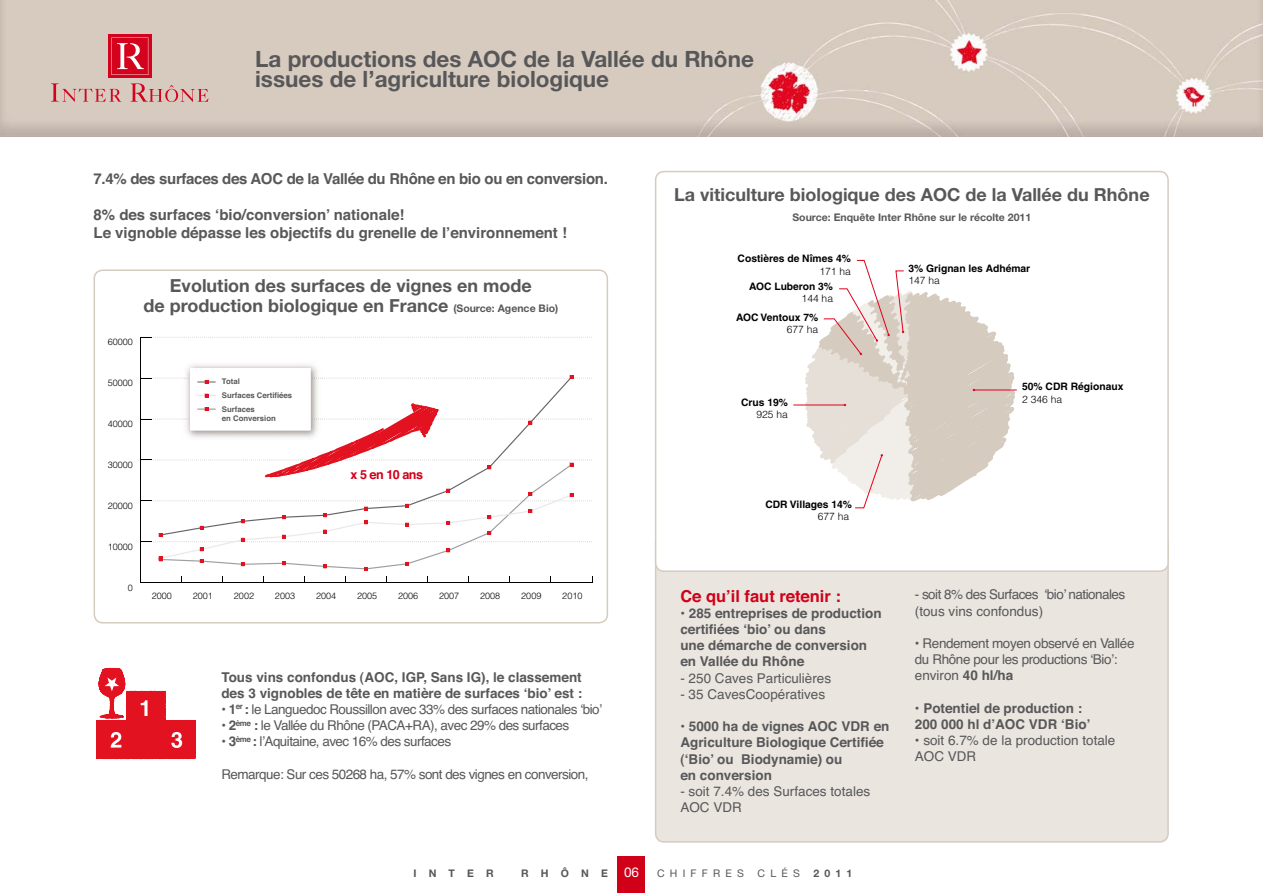
<style>
.page{position:relative;width:1263px;height:893px;background:#fff}
.page>*{position:absolute;margin:0;border:0;box-sizing:border-box;transform-origin:0 0}
.t1{font:700 22.5px/20px "Helvetica Neue";color:#58585a}
.t2{font:700 18px/20px "Helvetica Neue";color:#58585a;text-align:center}
.t3{font:700 16.5px "Helvetica";color:#d10019}
.t4{font:700 15px/18px "Helvetica";color:#58585a}
.t5{font:700 15px "Helvetica";letter-spacing:-.02em;color:#58585a}
.t6{font:13.5px/16.2px "Helvetica";letter-spacing:-.04em;color:#58585a}
.t7{font:700 13.5px/16.2px "Helvetica";color:#58585a}
.t8{font:13.5px/16.2px "Helvetica";color:#58585a}
.t9{font:700 12.6px "Helvetica";letter-spacing:-.04em;color:#d10019}
.t10{font:700 10.5px "Helvetica Neue";color:#58585a}
.t11{font:10.5px "Helvetica Neue";letter-spacing:.5em;color:#58585a}
.t12{font:700 10.35px/12.3px "Helvetica";color:#000;text-align:right}
.t13{font:300 9px "Helvetica";color:#000}
.t14{font:700 7.8px/9.3px "Helvetica";color:#58585a}
.s1{font-size:10.5px}
.s2{font-weight:700}
.s3{font-weight:300}
.s4{font-weight:400;font-size:13.5px;color:#fff}
</style>
<div class="page">
<div style="left:655px;top:572px;width:514px;height:271px;background:#eae5df"></div>
<div style="left:618px;top:857px;width:27px;height:36px;background:#d10019"></div>
<svg style="left:94px;top:269px;width:514px;height:354px"></svg>
<svg style="left:655px;top:171px;width:514px;height:401px"></svg>
<hr style="left:140px;top:582px;width:452px;height:1px;background:#000">
<hr style="left:140px;top:337px;width:1px;height:246px;background:#000">
<svg style="left:141px;top:577px;width:10px;height:5px"></svg>
<svg style="left:141px;top:337px;width:451px;height:1px"></svg>
<img style="left:182px;top:360px;width:140px;height:15px">
<div style="left:190px;top:368px;width:121px;height:63px;background:#fff"></div>
<svg style="left:141px;top:375px;width:451px;height:196px"></svg>
<hr style="left:793px;top:405px;width:52px;height:1px;background:#e2001a">
<svg style="left:805px;top:260px;width:216px;height:249px"></svg>
<svg style="left:96px;top:668px;width:100px;height:92px"></svg>
<img style="left:0;top:0;width:1263px;height:136px">
<svg style="left:108px;top:34px;width:44px;height:44px"></svg>
<svg style="left:111px;top:38px;width:37px;height:37px"></svg>
<svg style="left:51px;top:83px;width:70px;height:19px"></svg>
<svg style="left:131px;top:83px;width:77px;height:19px"></svg>
<p class="t1" style="left:255px;top:51px;width:500px">La productions des AOC de la Vallée du Rhône issues de l’agriculture biologique</p>
<p class="t5" style="left:94px;top:173px;width:516px">7.4% des surfaces des AOC de la Vallée du Rhône en bio ou en conversion.</p>
<p class="t4" style="left:94px;top:207px;width:475px">8% des surfaces ‘bio/conversion’ nationale!<br>Le vignoble dépasse les objectifs du grenelle de l’environnement !</p>
<p class="t13" style="left:108px;top:339px;width:27px">60000</p>
<p class="t2" style="left:143px;top:277px;width:416px">Evolution des surfaces de vignes en mode<br>de production biologique en France <span class="s1">(Source: Agence Bio)</span></p>
<p class="t13" style="left:108px;top:380px;width:27px">50000</p>
<p class="t13" style="left:108px;top:420px;width:27px">40000</p>
<p class="t14" style="left:222px;top:378px;width:19px">Total</p>
<p class="t14" style="left:222px;top:405px;width:55px">Surfaces<br>en Conversion</p>
<p class="t14" style="left:222px;top:391px;width:72px">Surfaces Certifiées</p>
<p class="t13" style="left:108px;top:461px;width:27px">30000</p>
<p class="t13" style="left:108px;top:502px;width:27px">20000</p>
<p class="t9" style="left:351px;top:469px;width:74px">x 5 en 10 ans</p>
<p class="t13" style="left:108px;top:543px;width:27px">10000</p>
<p class="t13" style="left:128px;top:584px;width:7px">0</p>
<p class="t13" style="left:152px;top:593px;width:22px">2000</p>
<p class="t13" style="left:193px;top:593px;width:22px">2001</p>
<p class="t13" style="left:234px;top:593px;width:22px">2002</p>
<p class="t13" style="left:275px;top:593px;width:22px">2003</p>
<p class="t13" style="left:316px;top:593px;width:22px">2004</p>
<p class="t13" style="left:357px;top:593px;width:22px">2005</p>
<p class="t13" style="left:398px;top:593px;width:22px">2006</p>
<p class="t13" style="left:439px;top:593px;width:22px">2007</p>
<p class="t13" style="left:480px;top:593px;width:22px">2008</p>
<p class="t13" style="left:521px;top:593px;width:22px">2009</p>
<p class="t13" style="left:562px;top:593px;width:22px">2010</p>
<p class="t7" style="left:221px;top:670px;width:362px">Tous vins confondus (AOC, IGP, Sans IG), le classement des 3 vignobles de tête en matière de surfaces ‘bio’ est :</p>
<p class="t6" style="left:221px;top:702px;width:382px"><span class="s2">• 1</span><sup>er</sup> <span class="s2">:</span> le Languedoc Roussillon avec 33% des surfaces nationales ‘bio’</p>
<p class="t6" style="left:221px;top:719px;width:349px"><span class="s2">• 2</span><sup>ème</sup> <span class="s2">:</span> le Vallée du Rhône (PACA+RA), avec 29% des surfaces</p>
<p class="t6" style="left:221px;top:735px;width:231px"><span class="s2">• 3</span><sup>ème</sup> <span class="s2">:</span> l’Aquitaine, avec 16% des surfaces</p>
<p class="t6" style="left:221px;top:767px;width:369px">Remarque: Sur ces 50268 ha, 57% sont des vignes en conversion,</p>
<p class="t2" style="left:674px;top:186px;width:477px">La viticulture biologique des AOC de la Vallée du Rhône</p>
<p class="t10" style="left:792px;top:214px;width:240px">Source: Enquête Inter Rhône sur le récolte 2011</p>
<p class="t12" style="left:738px;top:253px;width:115px">Costières de Nîmes 4%<br><span class="s3">171 ha</span></p>
<p class="t12" style="left:908px;top:263px;width:123px;text-align:left">3% Grignan les Adhémar<br><span class="s3">147 ha</span></p>
<p class="t12" style="left:749px;top:281px;width:86px">AOC Luberon 3%<br><span class="s3">144 ha</span></p>
<p class="t12" style="left:736px;top:312px;width:84px">AOC Ventoux 7%<br><span class="s3">677 ha</span></p>
<p class="t12" style="left:741px;top:397px;width:48px">Crus 19%<br><span class="s3">925 ha</span></p>
<p class="t12" style="left:1022px;top:382px;width:103px;text-align:left">50% CDR Régionaux<br><span class="s3">2 346 ha</span></p>
<p class="t12" style="left:765px;top:499px;width:88px">CDR Villages 14%<br><span class="s3">677 ha</span></p>
<p class="t3" style="left:680px;top:590px;width:162px">Ce qu’il faut retenir :</p>
<p class="t7" style="left:680px;top:606px;width:203px">• 285 entreprises de production certifiées ‘bio’ ou dans<br>une démarche de conversion en Vallée du Rhône</p>
<p class="t8" style="left:680px;top:671px;width:152px">- 250 Caves Particulières</p>
<p class="t8" style="left:680px;top:687px;width:146px">- 35 CavesCoopératives</p>
<p class="t7" style="left:680px;top:720px;width:211px">• 5000 ha de vignes AOC VDR en<br>Agriculture Biologique Certifiée (‘Bio’ ou Biodynamie) ou<br>en conversion</p>
<p class="t8" style="left:680px;top:784px;width:191px">- soit 7.4% des Surfaces totales<br>AOC VDR</p>
<p class="t6" style="left:915px;top:588px;width:212px">- soit 8% des Surfaces ‘bio’ nationales (tous vins confondus)</p>
<p class="t6" style="left:915px;top:636px;width:221px">• Rendement moyen observé en Vallée du Rhône pour les productions ‘Bio’: environ <span class="s2">40 hl/ha</span></p>
<p class="t7" style="left:915px;top:701px;width:177px">• Potentiel de production :<br>200 000 hl d’AOC VDR ‘Bio’</p>
<p class="t8" style="left:915px;top:734px;width:202px">• soit 6.7% de la production totale<br>AOC VDR</p>
<p class="t10" style="left:413px;top:870px;width:82px">INTER</p>
<p class="t10" style="left:521px;top:870px;width:119px">RHÔNE <span class="s4">06</span></p>
<p class="t11" style="left:657px;top:869px;width:89px">CHIFFRES</p>
<p class="t11" style="left:757px;top:869px;width:44px">CLÉS</p>
<p class="t10" style="left:813px;top:869px;width:41px">2011</p>
</div>
